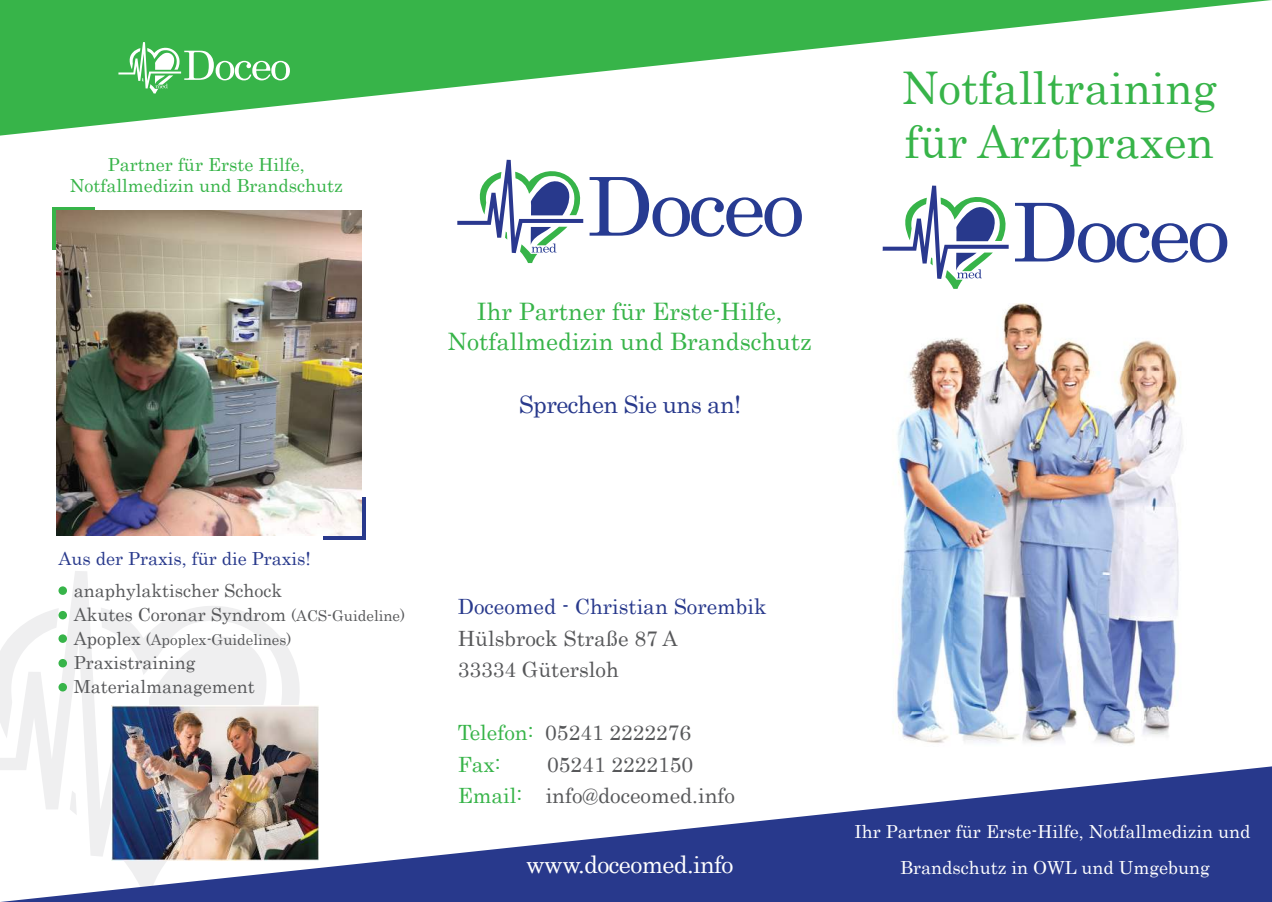
<style>
.page{position:relative;width:1272px;height:902px;background:#fff}
.page>*{position:absolute;margin:0;border:0;box-sizing:border-box;transform-origin:0 0}
.t1{font:45px/54px "Century";color:#37b449}
.t2{font:24px/30px "Century";color:#37b449;text-align:center}
.t3{font:24px "Century";letter-spacing:-.025em;color:#28398c}
.t4{font:24px "Century";letter-spacing:-.025em;color:#fff}
.t5{font:21px/31.5px "Century";color:#57585a}
.t6{font:21px "Century";color:#28398c}
.t7{font:21px/31.5px "Century";color:#37b449}
.t8{font:18px/24px "Century";color:#57585a}
.t9{font:18px/36px "Century";color:#fff;text-align:center}
.t10{font:18px/21px "Century";color:#37b449;text-align:center}
.t11{font:18px "Century";color:#28398c}
.t12{font:15px "Century";color:#57585a}
.s1{font-size:15px}
.s2{font-size:18px}
.s3{color:#57585a}
.s4{color:#37b449}
</style>
<div class="page">
<img style="left:897px;top:239px;width:331px;height:505px">
<svg style="left:52px;top:207px;width:43px;height:42px"></svg>
<div style="left:323px;top:497px;width:43px;height:43px;background:#28398c"></div>
<svg style="left:0;top:571px;width:319px;height:195px"></svg>
<svg style="left:0;top:766px;width:1271px;height:135px;fill:#28398c"></svg>
<svg style="left:0;top:0;width:1271px;height:136px"></svg>
<svg style="left:882px;top:185px;width:345px;height:104px"></svg>
<svg style="left:457px;top:159px;width:344px;height:104px"></svg>
<svg style="left:118px;top:41px;width:172px;height:52px"></svg>
<div style="left:58px;top:586px;width:9px;height:9px;background:#37b449;border-radius:50%"></div>
<div style="left:58px;top:634px;width:9px;height:8px;background:#37b449;border-radius:50%"></div>
<div style="left:58px;top:683px;width:9px;height:8px;background:#37b449;border-radius:50%"></div>
<div style="left:58px;top:659px;width:9px;height:8px;background:#37b449;border-radius:50%"></div>
<div style="left:58px;top:611px;width:9px;height:8px;background:#37b449;border-radius:50%"></div>
<img style="left:57px;top:211px;width:305px;height:325px">
<img style="left:112px;top:705px;width:206px;height:154px">
<p class="t10" style="left:70px;top:155px;width:274px">Partner f¸r Erste Hilfe,<br>Notfallmedizin und Brandschutz</p>
<h2 class="t2" style="left:447px;top:297px;width:365px">Ihr Partner f¸r Erste-Hilfe,<br>Notfallmedizin und Brandschutz</h2>
<h2 class="t3" style="left:518px;top:392px;width:224px">Sprechen Sie uns an!</h2>
<h1 class="t1" style="left:901px;top:63px;width:317px">Notfalltraining f¸r Arztpraxen</h1>
<p class="t11" style="left:58px;top:550px;width:254px">Aus der Praxis, f¸r die Praxis!</p>
<p class="t8" style="left:74px;top:579px;width:333px">anaphylaktischer Schock<br>Akutes Coronar Syndrom <span class="s1">(ACS-Guideline)</span></p>
<p class="t12" style="left:74px;top:632px;width:219px"><span class="s2">Apoplex</span> (Apoplex-Guidelines)</p>
<p class="t8" style="left:74px;top:651px;width:183px">Praxistraining<br>Materialmanagement</p>
<p class="t6" style="left:458px;top:596px;width:310px">Doceomed - Christian Sorembik</p>
<p class="t5" style="left:458px;top:623px;width:221px">H¸lsbrock Strafle 87 A<br>33334 G¸tersloh</p>
<p class="t7" style="left:458px;top:717px;width:235px">Telefon: <span class="s3">05241 2222276<br></span>Fax:</p>
<p class="t5" style="left:458px;top:749px;width:279px;text-indent:90px">05241 2222150<br><span class="s4">Email:</span> info@doceomed.info</p>
<h2 class="t4" style="left:526px;top:852px;width:209px">www.doceomed.info</h2>
<p class="t9" style="left:854px;top:813px;width:397px">Ihr Partner f¸r Erste-Hilfe, Notfallmedizin und<br>Brandschutz in OWL und Umgebung</p>
</div>
